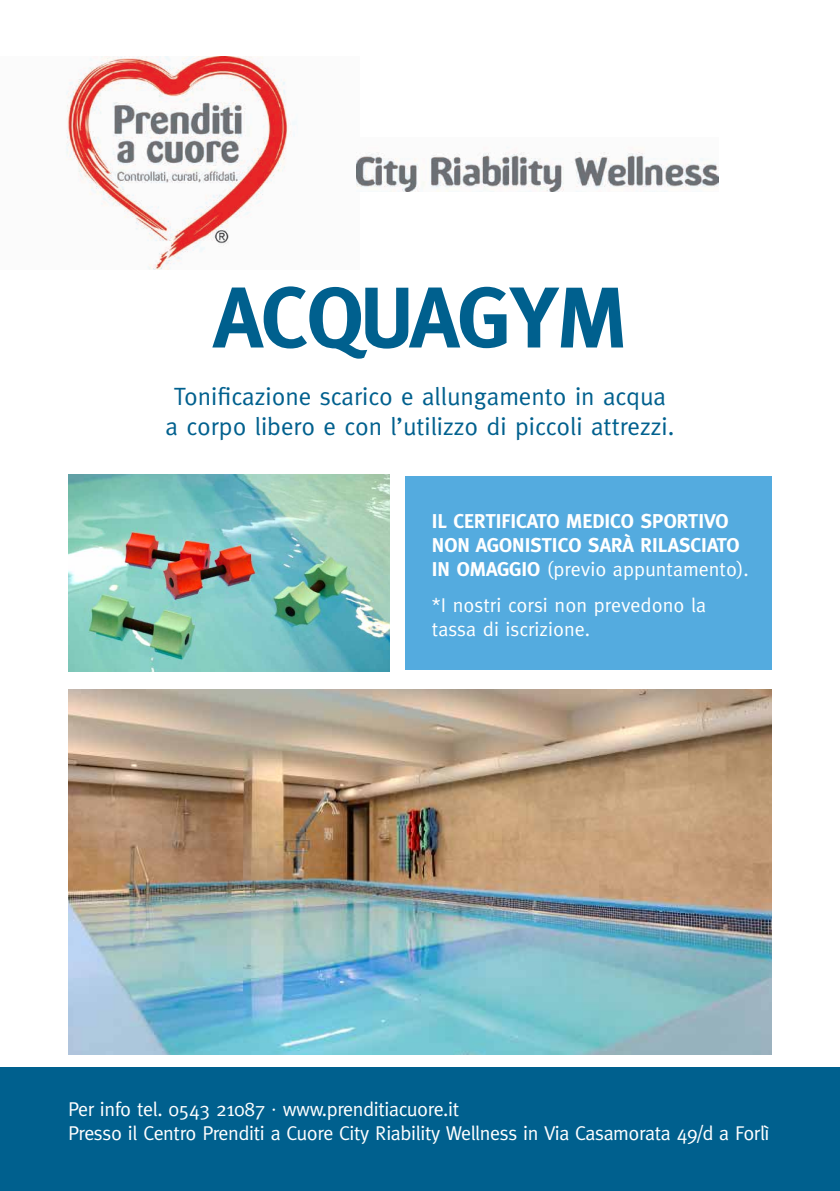
<style>
.page{position:relative;width:840px;height:1191px;background:#fff}
.page>*{position:absolute;margin:0;border:0;box-sizing:border-box;transform-origin:0 0}
.t1{font:700 86px "Meta";letter-spacing:-.02em;color:#00608e}
.t2{font:25px/30px "Meta";color:#00608e;text-align:center}
.t3{font:20px/24px "Meta";letter-spacing:-.02em;color:#fff}
.t4{font:700 20px/24px "Meta";color:#fff}
.t5{font:20px/24px "Meta";color:#fff}
.s1{font-weight:400}
.s2{font-family:"Helvetica Neue";font-weight:300}
</style>
<div class="page">
<div style="left:405px;top:476px;width:366px;height:193px;background:#54abdf"></div>
<img style="left:66px;top:57px;width:231px;height:212px">
<img style="left:356px;top:147px;width:362px;height:45px">
<img style="left:68px;top:689px;width:703px;height:365px">
<img style="left:68px;top:475px;width:321px;height:196px">
<div style="left:0;top:1067px;width:839px;height:124px;background:#00608e"></div>
<h1 class="t1" style="left:213px;top:268px;width:414px">ACQUAGYM</h1>
<p class="t2" style="left:165px;top:381px;width:510px">Tonificazione scarico e allungamento in acqua a corpo libero e con l’utilizzo di piccoli attrezzi.</p>
<p class="t4" style="left:431px;top:509px;width:318px">IL CERTIFICATO MEDICO SPORTIVO<br>NON AGONISTICO SARÀ RILASCIATO<br>IN OMAGGIO <span class="s1">(previo appuntamento).</span></p>
<p class="t5" style="left:431px;top:592px;width:275px">*I nostri corsi non prevedono la tassa di iscrizione.</p>
<p class="t3" style="left:68px;top:1097px;width:702px">Per info tel. 0543 21087 <span class="s2">·</span> www.prenditiacuore.it<br>Presso il Centro Prenditi a Cuore City Riability Wellness in Via Casamorata 49/d a Forlì</p>
</div>
